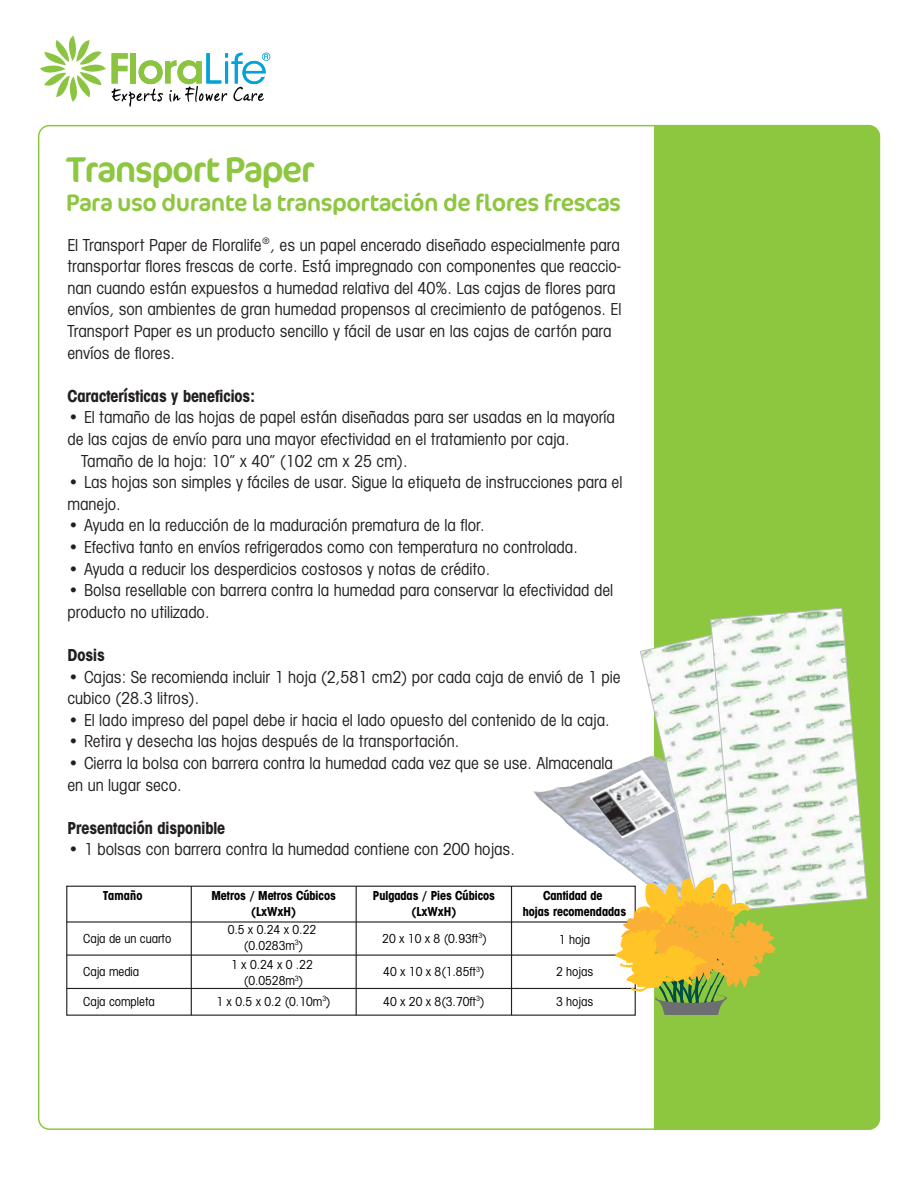
<style>
.page{position:relative;width:918px;height:1188px;background:#fff}
.page>*{position:absolute;margin:0;border:0;box-sizing:border-box;transform-origin:0 0}
.t1{font:36px "Cocon OT";letter-spacing:-.04em;color:#8dc63f}
.t2{font:24px "Cocon OT";letter-spacing:-.02em;color:#8dc63f}
.t3{font:18px/21.6px "Avant Gard Goth EF Book Con";color:#231f20}
.t4{font:18px "Avant Gard Goth EF Bold Con";color:#231f20}
.t5{font:13.5px/29.7px "Avant Gard Goth EF Book Con";color:#010101}
.t6{font:13.5px/16.2px "Avant Gard Goth EF Bold Con";color:#010101;text-align:center}
</style>
<div class="page">
<div style="left:654px;top:125px;width:226px;height:1005px;background:#8dc63f"></div>
<div style="left:66px;top:886px;width:570px;height:130px;border:1px solid #231f20"></div>
<hr style="left:67px;top:921px;width:568px;height:2px;background:#231f20">
<hr style="left:67px;top:955px;width:568px;height:1px;background:#231f20">
<hr style="left:67px;top:988px;width:568px;height:1px;background:#231f20">
<hr style="left:191px;top:886px;width:1px;height:129px;background:#231f20">
<hr style="left:356px;top:886px;width:1px;height:129px;background:#231f20">
<hr style="left:511px;top:886px;width:1px;height:129px;background:#231f20">
<img style="left:533px;top:760px;width:328px;height:167px">
<svg style="left:640px;top:621px;width:191px;height:297px"></svg>
<svg style="left:710px;top:607px;width:158px;height:304px"></svg>
<img style="left:590px;top:770px;width:85px;height:69px">
<svg style="left:615px;top:877px;width:162px;height:138px"></svg>
<svg style="left:40px;top:36px;width:66px;height:66px"></svg>
<svg style="left:112px;top:53px;width:158px;height:54px"></svg>
<h1 class="t1" style="left:66px;top:149px;width:250px">Transport Paper</h1>
<h2 class="t2" style="left:66px;top:189px;width:557px">Para uso durante la transportación de flores frescas</h2>
<p class="t3" style="left:68px;top:234px;width:555px">El Transport Paper de Floralife®, es un papel encerado diseñado especialmente para transportar flores frescas de corte. Está impregnado con componentes que reaccio&shy;nan cuando están expuestos a humedad relativa del 40%. Las cajas de flores para envíos, son ambientes de gran humedad propensos al crecimiento de patógenos. El Transport Paper es un producto sencillo y fácil de usar en las cajas de cartón para envíos de flores.</p>
<p class="t4" style="left:68px;top:385px;width:189px">Características y beneficios:</p>
<p class="t3" style="left:68px;top:407px;width:549px">• El tamaño de las hojas de papel están diseñadas para ser usadas en la mayoría</p>
<p class="t3" style="left:68px;top:428px;width:504px">de las cajas de envío para una mayor efectividad en el tratamiento por caja.</p>
<p class="t3" style="left:81px;top:450px;width:328px">Tamaño de la hoja: 10” x 40” (102 cm x 25 cm).</p>
<p class="t3" style="left:68px;top:472px;width:556px">• Las hojas son simples y fáciles de usar. Sigue la etiqueta de instrucciones para el manejo.</p>
<p class="t3" style="left:68px;top:515px;width:419px">• Ayuda en la reducción de la maduración prematura de la flor.</p>
<p class="t3" style="left:68px;top:536px;width:512px">• Efectiva tanto en envíos refrigerados como con temperatura no controlada.</p>
<p class="t3" style="left:68px;top:558px;width:424px">• Ayuda a reducir los desperdicios costosos y notas de crédito.</p>
<p class="t3" style="left:68px;top:580px;width:547px">• Bolsa resellable con barrera contra la humedad para conservar la efectividad del producto no utilizado.</p>
<p class="t4" style="left:68px;top:644px;width:39px">Dosis</p>
<p class="t3" style="left:68px;top:666px;width:555px">• Cajas: Se recomienda incluir 1 hoja (2,581 cm2) por cada caja de envió de 1 pie cubico (28.3 litros).</p>
<p class="t3" style="left:68px;top:709px;width:544px">• El lado impreso del papel debe ir hacia el lado opuesto del contenido de la caja.</p>
<p class="t3" style="left:68px;top:731px;width:393px">• Retira y desecha las hojas después de la transportación.</p>
<p class="t3" style="left:68px;top:752px;width:547px">• Cierra la bolsa con barrera contra la humedad cada vez que se use. Almacenala en un lugar seco.</p>
<p class="t4" style="left:68px;top:817px;width:159px">Presentación disponible</p>
<p class="t3" style="left:68px;top:839px;width:449px">• 1 bolsas con barrera contra la humedad contiene con 200 hojas.</p>
<p class="t6" style="left:103px;top:887px;width:41px">Tamaño</p>
<p class="t6" style="left:211px;top:887px;width:126px">Metros / Metros Cúbicos (LxWxH)</p>
<p class="t6" style="left:373px;top:887px;width:124px">Pulgadas / Pies Cúbicos (LxWxH)</p>
<p class="t6" style="left:523px;top:887px;width:105px">Cantidad de<br>hojas recomendadas</p>
<p class="t5" style="left:83px;top:924px;width:90px">Caja de un cuarto</p>
<p class="t5" style="left:83px;top:957px;width:73px">Caja media<br>Caja completa</p>
<p class="t5" style="left:228px;top:921px;width:90px;line-height:16.2px;text-align:center">0.5 x 0.24 x 0.22 (0.0283m<sup>3</sup>)</p>
<p class="t5" style="left:231px;top:957px;width:83px;line-height:16.2px;text-align:center">1 x 0.24 x 0 .22 (0.0528m<sup>3</sup>)</p>
<p class="t5" style="left:217px;top:987px;width:116px">1 x 0.5 x 0.2 (0.10m<sup>3</sup>)</p>
<p class="t5" style="left:382px;top:924px;width:106px">20 x 10 x 8 (0.93ft<sup>3</sup>)</p>
<p class="t5" style="left:383px;top:957px;width:103px">40 x 10 x 8(1.85ft<sup>3</sup>)<br>40 x 20 x 8(3.70ft<sup>3</sup>)</p>
<p class="t5" style="left:559px;top:925px;width:33px">1 hoja</p>
<p class="t5" style="left:556px;top:957px;width:39px">2 hojas<br>3 hojas</p>
</div>
